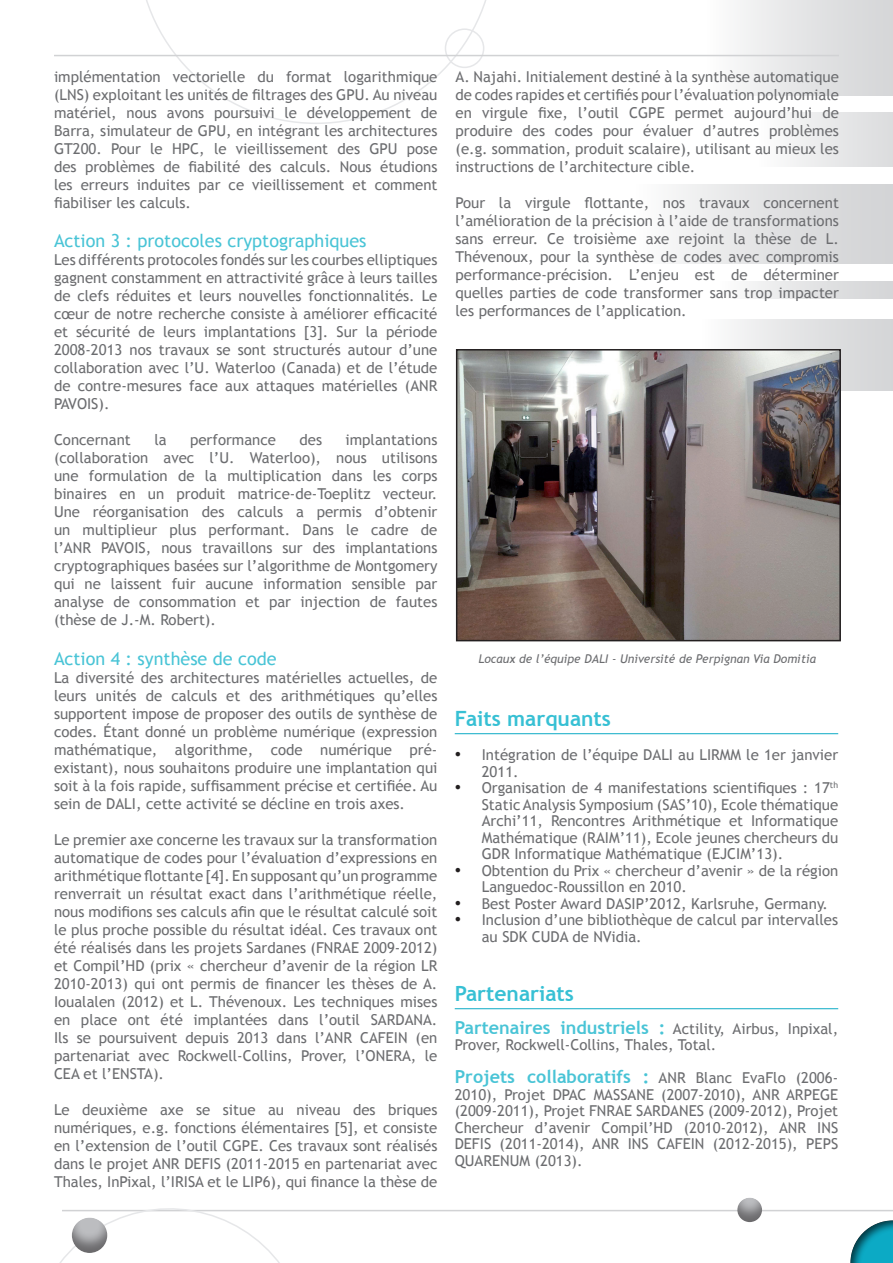
<style>
.page{position:relative;width:893px;height:1263px;background:#fff}
.page>*{position:absolute;margin:0;border:0;box-sizing:border-box;transform-origin:0 0}
.t1{font:700 21px "Trebuchet MS";color:#37c0d4}
.t2{font:18px "Trebuchet MS";color:#49c4d6}
.t3{font:700 18px "Trebuchet MS";color:#49c4d6}
.t4{font:15px/18px "Trebuchet MS";color:#6c6d70;text-align:justify}
.t5{font:italic 12px "Trebuchet MS";color:#6c6d70}
.s1{font-family:"Times New Roman";font-size:18px;color:#231f20}
.s2{font-weight:700;font-size:18px;color:#49c4d6}
.s3{font-weight:400;font-size:15px;color:#6c6d70}
</style>
<div class="page">
<div style="left:707px;top:0;width:186px;height:96px;background:linear-gradient(to right,#fafbfb,#d3d4d5)"></div>
<div style="left:636px;top:184px;width:257px;height:80px;background:linear-gradient(to right,#fafafa,#cfd0d2)"></div>
<div style="left:720px;top:281px;width:173px;height:18px;background:linear-gradient(to right,#fbfbfb,#d1d2d4)"></div>
<div style="left:702px;top:320px;width:191px;height:71px;background:linear-gradient(to right,#fbfbfb,#d1d2d4)"></div>
<div style="left:759px;top:112px;width:134px;height:55px;background:linear-gradient(to right,#fcfcfc,#dadbdd)"></div>
<svg style="left:137px;top:0;width:358px;height:124px"></svg>
<div style="left:445px;top:28px;width:39px;height:40px;border:2px solid #e6e7e9;border-radius:50%"></div>
<div style="left:849px;top:1218px;width:44px;height:45px;background:#231f20;opacity:.75"></div>
<hr style="left:54px;top:55px;width:785px;height:1px;background:#d1d2d4">
<hr style="left:62px;top:1210px;width:831px;height:1px;background:#d1d2d4">
<svg style="left:59px;top:1208px;width:268px;height:55px"></svg>
<div style="left:72px;top:1215px;width:37px;height:38px;background:#231f20;opacity:.5"></div>
<div style="left:737px;top:1195px;width:27px;height:28px;background:#231f20;opacity:.5"></div>
<img style="left:459px;top:352px;width:379px;height:286px">
<div style="left:456px;top:349px;width:385px;height:292px;border:2px solid #231f20"></div>
<hr style="left:455px;top:733px;width:383px;height:1px;background:#0caac5">
<hr style="left:455px;top:1008px;width:383px;height:1px;background:#0caac5">
<p class="t4" style="left:54px;top:68px;width:385px">implémentation vectorielle du format logarithmique (LNS) exploitant les unités de filtrages des GPU. Au niveau matériel, nous avons poursuivi le développement de Barra, simulateur de GPU, en intégrant les architectures GT200. Pour le HPC, le vieillissement des GPU pose des problèmes de fiabilité des calculs. Nous étudions les erreurs induites par ce vieillissement et comment fiabiliser les calculs.</p>
<p class="t2" style="left:54px;top:230px;width:314px">Action 3 : protocoles cryptographiques</p>
<p class="t4" style="left:54px;top:251px;width:385px">Les différents protocoles fondés sur les courbes elliptiques gagnent constamment en attractivité grâce à leurs tailles de clefs réduites et leurs nouvelles fonctionnalités. Le cœur de notre recherche consiste à améliorer efficacité et sécurité de leurs implantations [3]. Sur la période 2008-2013 nos travaux se sont structurés autour d’une collaboration avec l’U. Waterloo (Canada) et de l’étude de contre-mesures face aux attaques matérielles (ANR PAVOIS).</p>
<p class="t4" style="left:54px;top:431px;width:78px">Concernant</p>
<p class="t4" style="left:154px;top:431px;width:14px">la</p>
<p class="t4" style="left:190px;top:431px;width:87px">performance</p>
<p class="t4" style="left:299px;top:431px;width:24px">des</p>
<p class="t4" style="left:54px;top:431px;width:385px;text-indent:291px">implantations (collaboration avec l’U. Waterloo), nous utilisons une formulation de la multiplication dans les corps binaires en un produit matrice-de-Toeplitz vecteur.<br>Une réorganisation des calculs a permis d’obtenir un multiplieur plus performant. Dans le cadre de l’ANR PAVOIS, nous travaillons sur des implantations cryptographiques basées sur l’algorithme de Montgomery qui ne laissent fuir aucune information sensible par analyse de consommation et par injection de fautes (thèse de J.-M. Robert).</p>
<p class="t2" style="left:54px;top:648px;width:224px">Action 4 : synthèse de code</p>
<p class="t4" style="left:54px;top:669px;width:385px">La diversité des architectures matérielles actuelles, de leurs unités de calculs et des arithmétiques qu’elles supportent impose de proposer des outils de synthèse de codes. Étant donné un problème numérique (expression mathématique, algorithme, code numérique pré&shy;existant), nous souhaitons produire une implantation qui soit à la fois rapide, suffisamment précise et certifiée. Au sein de DALI, cette activité se décline en trois axes.</p>
<p class="t4" style="left:54px;top:831px;width:385px">Le premier axe concerne les travaux sur la transformation automatique de codes pour l’évaluation d’expressions en arithmétique flottante [4]. En supposant qu’un programme renverrait un résultat exact dans l’arithmétique réelle, nous modifions ses calculs afin que le résultat calculé soit le plus proche possible du résultat idéal. Ces travaux ont été réalisés dans les projets Sardanes (FNRAE 2009-2012) et Compil’HD (prix « chercheur d’avenir de la région LR 2010-2013) qui ont permis de financer les thèses de A.<br>Ioualalen (2012) et L. Thévenoux. Les techniques mises en place ont été implantées dans l’outil SARDANA.<br>Ils se poursuivent depuis 2013 dans l’ANR CAFEIN (en partenariat avec Rockwell-Collins, Prover, l’ONERA, le CEA et l’ENSTA).</p>
<p class="t4" style="left:54px;top:1101px;width:385px">Le deuxième axe se situe au niveau des briques numériques, e.g. fonctions élémentaires [5], et consiste en l’extension de l’outil CGPE. Ces travaux sont réalisés dans le projet ANR DEFIS (2011-2015 en partenariat avec Thales, InPixal, l’IRISA et le LIP6), qui finance la thèse de</p>
<p class="t4" style="left:455px;top:68px;width:385px">A. Najahi. Initialement destiné à la synthèse automatique de codes rapides et certifiés pour l’évaluation polynomiale en virgule fixe, l’outil CGPE permet aujourd’hui de produire des codes pour évaluer d’autres problèmes (e.g. sommation, produit scalaire), utilisant au mieux les instructions de l’architecture cible.</p>
<p class="t4" style="left:455px;top:194px;width:385px">Pour la virgule flottante, nos travaux concernent l’amélioration de la précision à l’aide de transformations sans erreur. Ce troisième axe rejoint la thèse de L.<br>Thévenoux, pour la synthèse de codes avec compromis performance-précision. L’enjeu est de déterminer quelles parties de code transformer sans trop impacter les performances de l’application.</p>
<p class="t5" style="left:478px;top:652px;width:339px">Locaux de l’équipe DALI - Université de Perpignan Via Domitia</p>
<h1 class="t1" style="left:455px;top:705px;width:158px">Faits marquants</h1>
<p class="t4" style="left:482px;top:747px;width:358px;line-height:16.5px;text-indent:-27px"><span class="s1">•</span> Intégration de l’équipe DALI au LIRMM le 1er janvier<br>2011.</p>
<p class="t4" style="left:482px;top:780px;width:358px;line-height:16.5px;text-indent:-27px"><span class="s1">•</span> Organisation de 4 manifestations scientifiques : 17<sup>th </sup>Static Analysis Symposium (SAS’10), Ecole thématique Archi’11, Rencontres Arithmétique et Informatique Mathématique (RAIM’11), Ecole jeunes chercheurs du GDR Informatique Mathématique (EJCIM’13).</p>
<p class="t4" style="left:482px;top:862px;width:358px;line-height:16.5px;text-indent:-27px"><span class="s1">•</span> Obtention du Prix « chercheur d’avenir » de la région<br>Languedoc-Roussillon en 2010.</p>
<p class="t4" style="left:455px;top:894px;width:375px"><span class="s1">•</span> Best Poster Award DASIP’2012, Karlsruhe, Germany.</p>
<p class="t4" style="left:482px;top:912px;width:358px;line-height:16.5px;text-indent:-27px"><span class="s1">•</span> Inclusion d’une bibliothèque de calcul par intervalles au SDK CUDA de NVidia.</p>
<h1 class="t1" style="left:455px;top:980px;width:121px">Partenariats</h1>
<p class="t4" style="left:455px;top:1020px;width:385px;line-height:16.5px"><span class="s2">Partenaires industriels :</span> Actility, Airbus, Inpixal,<br>Prover, Rockwell-Collins, Thales, Total.</p>
<p class="t3" style="left:455px;top:1065px;width:385px">Projets collaboratifs : <span class="s3">ANR Blanc EvaFlo (2006-</span></p>
<p class="t4" style="left:455px;top:1086px;width:385px;line-height:16.5px">2010), Projet DPAC MASSANE (2007-2010), ANR ARPEGE (2009-2011), Projet FNRAE SARDANES (2009-2012), Projet Chercheur d’avenir Compil’HD (2010-2012), ANR INS DEFIS (2011-2014), ANR INS CAFEIN (2012-2015), PEPS QUARENUM (2013).</p>
</div>
